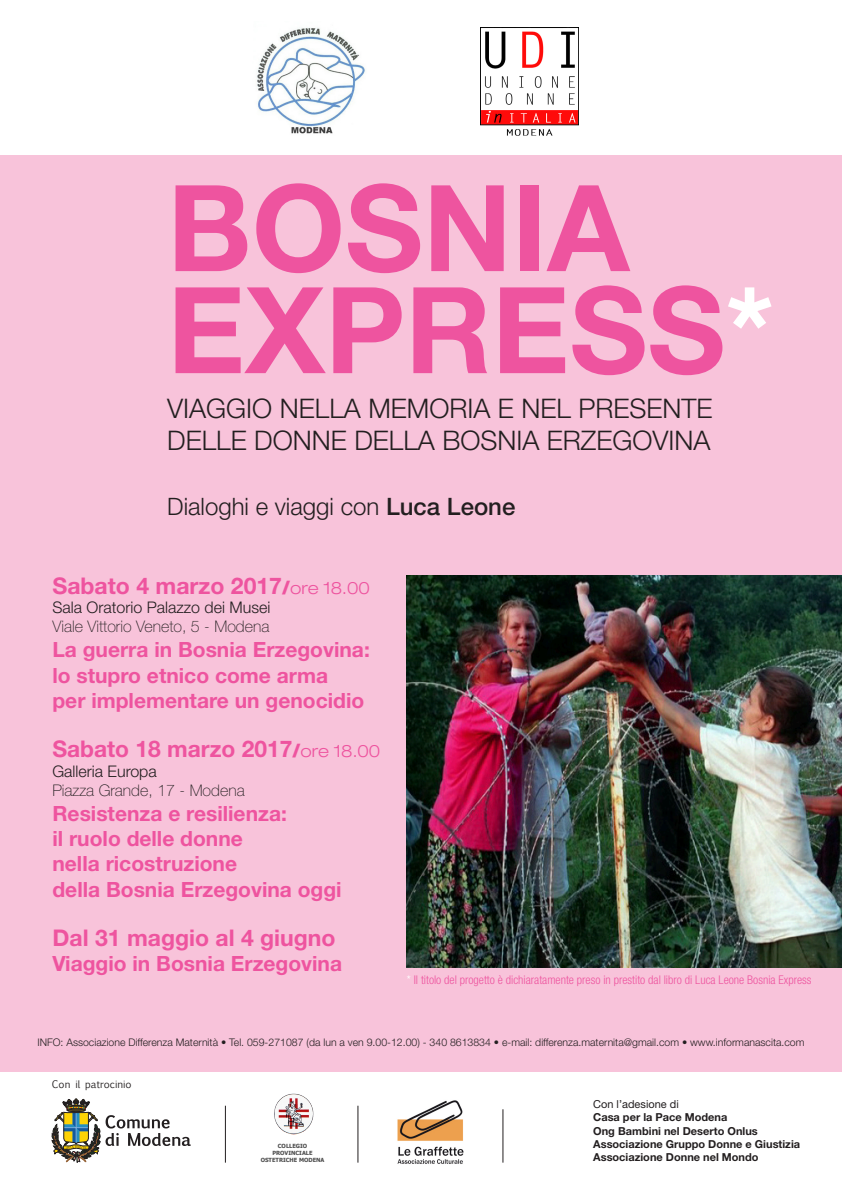
<style>
.page{position:relative;width:842px;height:1191px;background:#f8c3da}
.page>*{position:absolute;margin:0;border:0;box-sizing:border-box;transform-origin:0 0}
.t1{font:700 120px/102px "Helvetica Neue";color:#ee549f}
.t2{font:300 27px/32.4px "Helvetica Neue";color:#231f20}
.t3{font:300 24px "Helvetica Neue";color:#231f20}
.t4{font:700 23px "Helvetica Neue";color:#ee549f}
.t5{font:700 21px/25.2px "Helvetica Neue";color:#ee549f}
.t6{font:100 16px "Helvetica Neue";color:#231f20}
.t7{font:300 16px "Helvetica Neue";color:#231f20}
.t8{font:300 condensed 12px "Helvetica Neue";color:#ee549f}
.t9{font:700 11px/13.2px "Helvetica Neue";color:#231f20}
.t10{font:11px "Helvetica Neue";color:#231f20}
.t11{font:300 10.5px "Helvetica Neue";color:#231f20}
.t12{font:10px "Euphemia UCAS";color:#231f20}
.t13{font:700 5.7px/6.8px "Tahoma";color:#4d4d4d;text-align:center}
.s1{color:#fff}
.s2{font-weight:500}
.s3{font-weight:900;font-stretch:expanded;font-size:18px}
.s4{font-weight:300;font-stretch:expanded;font-size:17px}
</style>
<div class="page">
<img style="left:407px;top:576px;width:435px;height:391px">
<div style="left:0;top:1072px;width:842px;height:119px;background:#fff"></div>
<div style="left:0;top:0;width:842px;height:154px;background:#fff"></div>
<svg style="left:52px;top:1098px;width:139px;height:64px"></svg>
<img style="left:274px;top:1093px;width:39px;height:41px">
<img style="left:480px;top:27px;width:98px;height:109px">
<img style="left:257px;top:28px;width:108px;height:106px">
<hr style="left:502px;top:1109px;width:1px;height:53px;background:#231f20">
<hr style="left:225px;top:1105px;width:1px;height:57px;background:#231f20">
<hr style="left:357px;top:1105px;width:1px;height:57px;background:#231f20">
<img style="left:397px;top:1100px;width:67px;height:64px">
<h1 class="t1" style="left:167px;top:175px;width:608px">BOSNIA<br>EXPRESS<span class="s1">*</span></h1>
<p class="t2" style="left:167px;top:391px;width:547px">VIAGGIO NELLA MEMORIA E NEL PRESENTE<br>DELLE DONNE DELLA BOSNIA ERZEGOVINA</p>
<p class="t3" style="left:167px;top:491px;width:350px">Dialoghi e viaggi con <span class="s2">Luca Leone</span></p>
<p class="t4" style="left:52px;top:571px;width:319px">Sabato 4 marzo 2017<span class="s3">/</span><span class="s4">ore 18.00</span></p>
<p class="t7" style="left:52px;top:597px;width:219px">Sala Oratorio Palazzo dei Musei</p>
<p class="t6" style="left:52px;top:617px;width:218px">Viale Vittorio Veneto, 5 - Modena</p>
<p class="t5" style="left:52px;top:637px;width:319px">La guerra in Bosnia Erzegovina: lo stupro etnico come arma<br>per implementare un genocidio</p>
<p class="t4" style="left:52px;top:735px;width:329px">Sabato 18 marzo 2017<span class="s3">/</span><span class="s4">ore 18.00</span></p>
<p class="t7" style="left:52px;top:761px;width:106px">Galleria Europa</p>
<p class="t6" style="left:52px;top:781px;width:194px">Piazza Grande, 17 - Modena</p>
<p class="t5" style="left:52px;top:800px;width:291px">Resistenza e resilienza:<br>il ruolo delle donne<br>nella ricostruzione<br>della Bosnia Erzegovina oggi</p>
<p class="t4" style="left:52px;top:924px;width:285px">Dal 31 maggio al 4 giugno</p>
<p class="t5" style="left:52px;top:951px;width:291px">Viaggio in Bosnia Erzegovina</p>
<p class="t8" style="left:407px;top:972px;width:406px"><span class="s1">*</span> Il titolo del progetto è dichiaratamente preso in prestito dal libro di Luca Leone Bosnia Express</p>
<p class="t11" style="left:37px;top:1036px;width:769px">INFO: Associazione Differenza Maternità • Tel. 059-271087 (da lun a ven 9.00-12.00) - 340 8613834 • e-mail: differenza.maternita@gmail.com • www.informanascita.com</p>
<p class="t12" style="left:52px;top:1076px;width:81px">Con il patrocinio</p>
<p class="t13" style="left:261px;top:1142px;width:65px">COLLEGIO<br>PROVINCIALE<br>OSTETRICHE MODENA</p>
<p class="t10" style="left:593px;top:1097px;width:87px">Con l’adesione di</p>
<p class="t9" style="left:593px;top:1110px;width:208px">Casa per la Pace Modena<br>Ong Bambini nel Deserto Onlus<br>Associazione Gruppo Donne e Giustizia<br>Associazione Donne nel Mondo</p>
</div>
